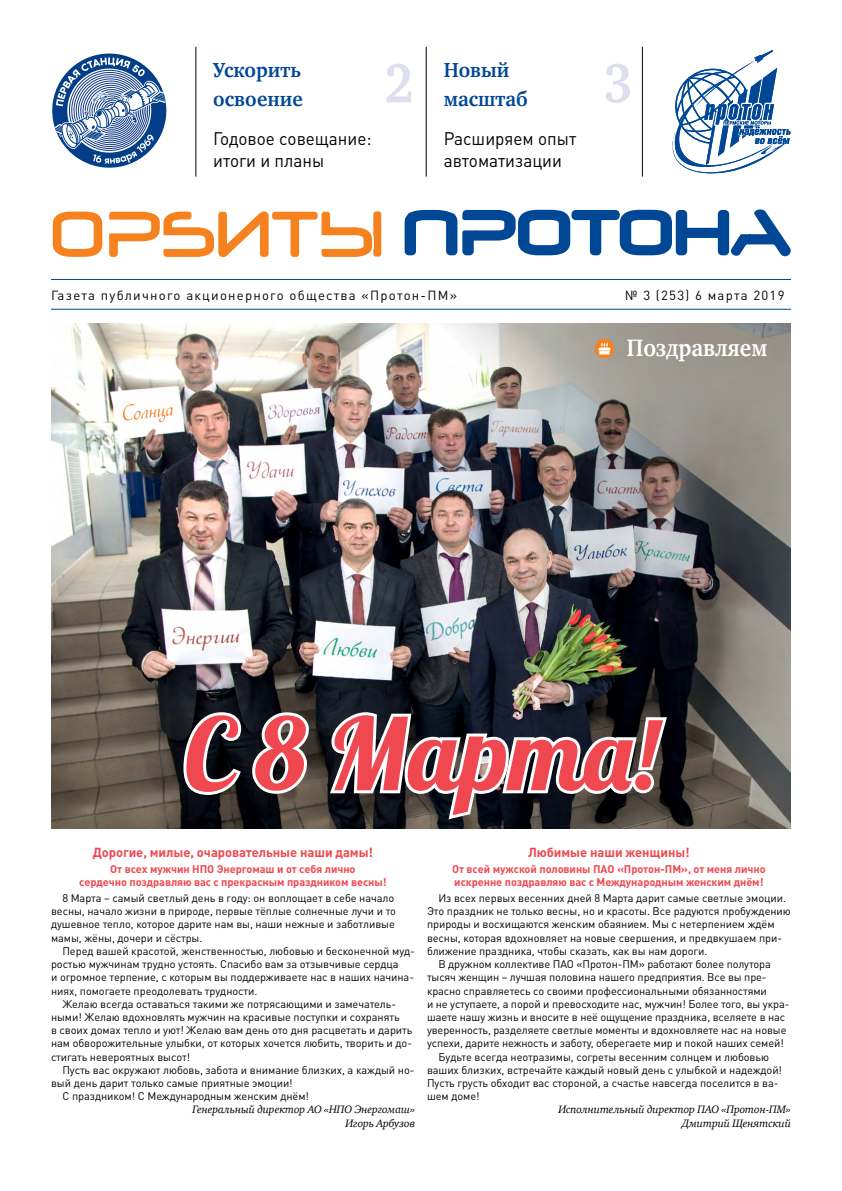
<style>
.page{position:relative;width:842px;height:1191px;background:#fff}
.page>*{position:absolute;margin:0;border:0;box-sizing:border-box;transform-origin:0 0}
.t1{font:100px "Lobster";color:#ef4851}
.t2{font:700 56.5px "Charter C";color:#dddfef;scale:.9 1}
.t3{font:700 24.3px "Charter C";color:#fff;scale:.9 1}
.t4{font:700 20.8px/28.2px "Charter C";color:#004796;scale:.95 1}
.t5{font:18px/21.6px "DIN Pro";color:#000;scale:.95 1}
.t6{font:13.1px "DIN Pro";letter-spacing:.095em;color:#000}
.t7{font:700 13px "DIN Pro";letter-spacing:-.005em;color:#ef4851}
.t8{font:11px/13.2px "DIN Pro";letter-spacing:-.005em;color:#000}
.t9{font:700 11px/13.2px "DIN Pro";letter-spacing:-.005em;color:#ef4851;text-align:center}
.t10{font:italic 11px/13.2px "Charter C";letter-spacing:-.005em;color:#000;text-align:right}
</style>
<div class="page">
<hr style="left:51px;top:279px;width:740px;height:1px;background:#004796">
<hr style="left:51px;top:309px;width:740px;height:1px;background:#004796">
<svg style="left:52px;top:211px;width:330px;height:46px"></svg>
<svg style="left:404px;top:209px;width:387px;height:48px"></svg>
<img style="left:51px;top:323px;width:740px;height:505px">
<svg style="left:180px;top:708px;width:133px;height:90px"></svg>
<svg style="left:326px;top:700px;width:345px;height:123px"></svg>
<svg style="left:595px;top:339px;width:19px;height:19px"></svg>
<svg style="left:598px;top:342px;width:12px;height:12px"></svg>
<hr style="left:196px;top:47px;width:1px;height:130px;background:#000">
<hr style="left:426px;top:47px;width:1px;height:130px;background:#000">
<hr style="left:642px;top:47px;width:1px;height:130px;background:#000">
<svg style="left:52px;top:53px;width:115px;height:115px"></svg>
<svg style="left:672px;top:50px;width:119px;height:124px"></svg>
<h3 class="t4" style="left:213px;top:57px;width:96px">Ускорить освоение</h3>
<h3 class="t4" style="left:444px;top:57px;width:90px">Новый масштаб</h3>
<h3 class="t5" style="left:213px;top:128px;width:168px">Годовое совещание: итоги и планы</h3>
<h3 class="t5" style="left:444px;top:128px;width:141px">Расширяем опыт автоматизации</h3>
<h2 class="t2" style="left:384px;top:52px;width:34px">2</h2>
<h2 class="t2" style="left:603px;top:52px;width:34px">3</h2>
<p class="t6" style="left:51px;top:286px;width:407px">Газета публичного акционерного общества «Протон-ПМ»</p>
<p class="t6" style="left:625px;top:286px;width:161px">№ 3 (253) 6 марта 2019</p>
<h3 class="t3" style="left:627px;top:335px;width:158px">Поздравляем</h3>
<h1 class="t1" style="left:185px;top:690px;width:474px">С 8 Марта!</h1>
<p class="t7" style="left:93px;top:843px;width:282px">Дорогие, милые, очаровательные наши дамы!</p>
<p class="t9" style="left:79px;top:862px;width:309px">От всех мужчин НПО Энергомаш и от себя лично<br>сердечно поздравляю вас с прекрасным праздником весны!</p>
<p class="t8" style="left:51px;top:891px;width:347px;text-indent:11px">8 Марта – самый светлый день в году: он воплощает в себе начало весны, начало жизни в природе, первые тёплые солнечные лучи и то душевное тепло, которое дарите нам вы, наши нежные и заботливые мамы, жёны, дочери и сёстры.</p>
<p class="t8" style="left:62px;top:944px;width:354px">Перед вашей красотой, женственностью, любовью и бесконечной муд-</p>
<p class="t8" style="left:51px;top:957px;width:349px">ростью мужчинам трудно устоять. Спасибо вам за отзывчивые сердца</p>
<p class="t8" style="left:51px;top:970px;width:364px">и огромное терпение, с которым вы поддерживаете нас в наших начина-</p>
<p class="t8" style="left:51px;top:983px;width:208px">ниях, помогаете преодолевать трудности.</p>
<p class="t8" style="left:62px;top:997px;width:335px">Желаю всегда оставаться такими же потрясающими и замечатель-</p>
<p class="t8" style="left:51px;top:1010px;width:350px">ными! Желаю вдохновлять мужчин на красивые поступки и сохранять</p>
<p class="t8" style="left:51px;top:1023px;width:363px">в своих домах тепло и уют! Желаю вам день ото дня расцветать и дарить</p>
<p class="t8" style="left:51px;top:1036px;width:363px">нам обворожительные улыбки, от которых хочется любить, творить и до-</p>
<p class="t8" style="left:51px;top:1049px;width:141px">стигать невероятных высот!</p>
<p class="t8" style="left:62px;top:1063px;width:354px">Пусть вас окружают любовь, забота и внимание близких, а каждый но-</p>
<p class="t8" style="left:51px;top:1076px;width:243px">вый день дарит только самые приятные эмоции!</p>
<p class="t8" style="left:62px;top:1089px;width:248px">С праздником! С Международным женским днём!</p>
<p class="t10" style="left:192px;top:1103px;width:224px">Генеральный директор АО «НПО Энергомаш»<br>Игорь Арбузов</p>
<p class="t7" style="left:528px;top:843px;width:163px">Любимые наши женщины!</p>
<p class="t9" style="left:452px;top:862px;width:315px;text-align:left">От всей мужской половины ПАО «Протон-ПМ», от меня лично искренне поздравляю вас с Международным женским днём!</p>
<p class="t8" style="left:438px;top:891px;width:349px">Из всех первых весенних дней 8 Марта дарит самые светлые эмоции.</p>
<p class="t8" style="left:427px;top:904px;width:365px">Это праздник не только весны, но и красоты. Все радуются пробуждению</p>
<p class="t8" style="left:427px;top:917px;width:349px">природы и восхищаются женским обаянием. Мы с нетерпением ждём</p>
<p class="t8" style="left:427px;top:931px;width:357px">весны, которая вдохновляет на новые свершения, и предвкушаем при-</p>
<p class="t8" style="left:427px;top:944px;width:282px">ближение праздника, чтобы сказать, как вы нам дороги.</p>
<p class="t8" style="left:438px;top:957px;width:334px">В дружном коллективе ПАО «Протон-ПМ» работают более полутора</p>
<p class="t8" style="left:427px;top:970px;width:341px">тысяч женщин – лучшая половина нашего предприятия. Все вы пре-</p>
<p class="t8" style="left:427px;top:983px;width:341px">красно справляетесь со своими профессиональными обязанностями</p>
<p class="t8" style="left:427px;top:997px;width:364px">и не уступаете, а порой и превосходите нас, мужчин! Более того, вы укра-</p>
<p class="t8" style="left:427px;top:1010px;width:360px">шаете нашу жизнь и вносите в неё ощущение праздника, вселяете в нас</p>
<p class="t8" style="left:427px;top:1023px;width:361px">уверенность, разделяете светлые моменты и вдохновляете нас на новые</p>
<p class="t8" style="left:427px;top:1036px;width:358px">успехи, дарите нежность и заботу, оберегаете мир и покой наших семей!</p>
<p class="t8" style="left:438px;top:1049px;width:332px">Будьте всегда неотразимы, согреты весенним солнцем и любовью</p>
<p class="t8" style="left:427px;top:1063px;width:357px">ваших близких, встречайте каждый новый день с улыбкой и надеждой!</p>
<p class="t8" style="left:427px;top:1076px;width:353px">Пусть грусть обходит вас стороной, а счастье навсегда поселится в ва-</p>
<p class="t8" style="left:427px;top:1089px;width:54px">шем доме!</p>
<p class="t10" style="left:558px;top:1103px;width:234px">Исполнительный директор ПАО «Протон-ПМ»<br>Дмитрий Щенятский</p>
</div>
